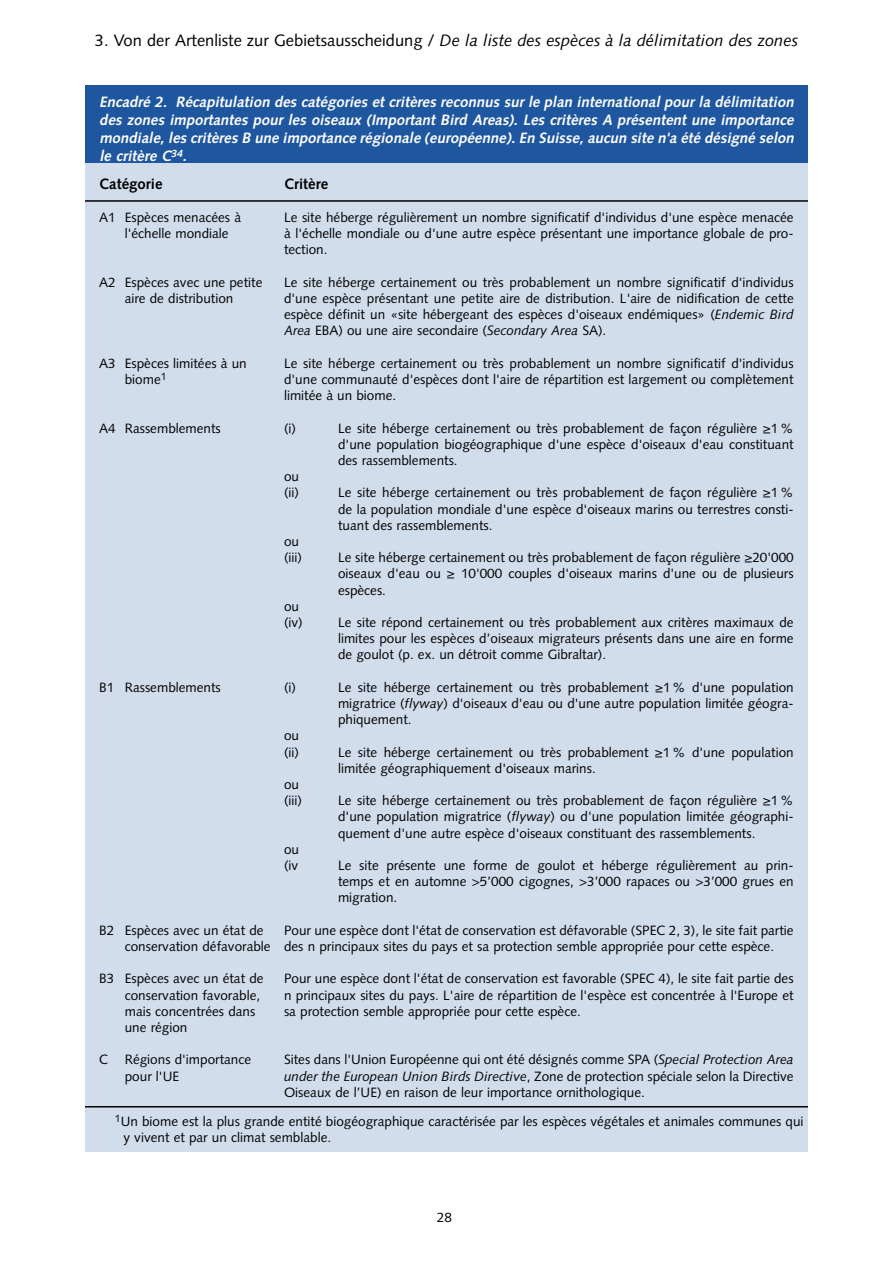
<style>
.page{position:relative;width:893px;height:1263px;background:#fff}
.page>*{position:absolute;margin:0;border:0;box-sizing:border-box;transform-origin:0 0}
.t1{font:italic 16.5px "Syntax LT";color:#000}
.t2{font:16.5px "Syntax LT";color:#000}
.t3{font:italic 700 15px/18px "Syntax LT";color:#fff;text-align:justify}
.t4{font:700 15px "Syntax LT";color:#000}
.t5{font:13.5px/16.2px "Syntax LT";color:#000}
.s1{font-style:normal}
.s2{font-style:italic}
</style>
<div class="page">
<div style="left:85px;top:85px;width:723px;height:78px;background:#1e569f"></div>
<div style="left:85px;top:163px;width:198px;height:944px;background:#d2ddec"></div>
<div style="left:283px;top:163px;width:525px;height:944px;background:#d2ddec"></div>
<hr style="left:85px;top:200px;width:723px;height:2px;background:#000">
<div style="left:85px;top:1107px;width:723px;height:44px;background:#d2ddec"></div>
<hr style="left:85px;top:1106px;width:723px;height:1px;background:#000">
<p class="t1" style="left:95px;top:31px;width:705px"><span class="s1">3. Von der Artenliste zur Gebietsausscheidung /</span> De la liste des espèces à la délimitation des zones</p>
<p class="t2" style="left:228px;top:31px;width:439px"><span class="s2">Impo tant Bird Areas IBA</span> Schw iz Suisse Svizzera Switzerland</p>
<p class="t3" style="left:99px;top:93px;width:699px">Encadré 2. Récapitulation des catégories et critères reconnus sur le plan international pour la délimitation des zones importantes pour les oiseaux (Important Bird Areas). Les critères A présentent une importance mondiale, les critères B une importance régionale (européenne). En Suisse, aucun site n'a été désigné selon le critère C<sup>34</sup>.</p>
<p class="t4" style="left:99px;top:176px;width:65px">Catégorie</p>
<p class="t5" style="left:125px;top:209px;width:118px;text-indent:-26px">A1 Espèces menacées à l'échelle mondiale</p>
<p class="t5" style="left:99px;top:274px;width:165px;text-align:center">A2 Espèces avec une petite aire de distribution</p>
<p class="t4" style="left:284px;top:176px;width:46px">Critère</p>
<p class="t5" style="left:284px;top:209px;width:511px;text-align:justify">Le site héberge régulièrement un nombre significatif d'individus d'une espèce menacée à l'échelle mondiale ou d'une autre espèce présentant une importance globale de pro&shy;tection.</p>
<p class="t5" style="left:284px;top:274px;width:511px;text-align:justify">Le site héberge certainement ou très probablement un nombre significatif d'individus d'une espèce présentant une petite aire de distribution. L'aire de nidification de cette espèce définit un «site hébergeant des espèces d'oiseaux endémiques» (<span class="s2">Endemic Bird Area</span> EBA) ou une aire secondaire (<span class="s2">Secondary Area</span> SA).</p>
<p class="t5" style="left:284px;top:355px;width:511px;text-align:justify">Le site héberge certainement ou très probablement un nombre significatif d'individus d'une communauté d'espèces dont l'aire de répartition est largement ou complètement limitée à un biome.</p>
<p class="t5" style="left:284px;top:420px;width:13px">(i)</p>
<p class="t5" style="left:338px;top:420px;width:457px;text-align:justify">Le site héberge certainement ou très probablement de façon régulière ≥1% d'une population biogéographique d'une espèce d'oiseaux d'eau constituant des rassemblements.</p>
<p class="t5" style="left:284px;top:468px;width:17px">ou (ii)</p>
<p class="t5" style="left:125px;top:355px;width:123px;text-indent:-26px">A3 Espèces limitées à un biome<sup>1</sup></p>
<p class="t5" style="left:99px;top:420px;width:123px">A4 Rassemblements</p>
<p class="t5" style="left:338px;top:485px;width:457px;text-align:justify">Le site héberge certainement ou très probablement de façon régulière ≥1% de la population mondiale d'une espèce d'oiseaux marins ou terrestres consti&shy;tuant des rassemblements.</p>
<p class="t5" style="left:99px;top:679px;width:123px">B1 Rassemblements</p>
<p class="t5" style="left:284px;top:533px;width:19px">ou (iii)</p>
<p class="t5" style="left:284px;top:598px;width:20px">ou (iv)</p>
<p class="t5" style="left:338px;top:549px;width:457px;text-align:justify">Le site héberge certainement ou très probablement de façon régulière ≥20'000 oiseaux d'eau ou ≥ 10'000 couples d'oiseaux marins d'une ou de plusieurs espèces.</p>
<p class="t5" style="left:338px;top:614px;width:457px;text-align:justify">Le site répond certainement ou très probablement aux critères maximaux de limites pour les espèces d’oiseaux migrateurs présents dans une aire en forme de goulot (p. ex. un détroit comme Gibraltar).</p>
<p class="t5" style="left:284px;top:679px;width:13px">(i)</p>
<p class="t5" style="left:338px;top:679px;width:457px;text-align:justify">Le site héberge certainement ou très probablement ≥1% d'une population migratrice (<span class="s2">flyway</span>) d'oiseaux d'eau ou d'une autre population limitée géogra&shy;phiquement.</p>
<p class="t5" style="left:284px;top:728px;width:17px">ou (ii)</p>
<p class="t5" style="left:338px;top:744px;width:457px">Le site héberge certainement ou très probablement ≥1% d'une population limitée géographiquement d'oiseaux marins.</p>
<p class="t5" style="left:284px;top:776px;width:19px">ou (iii)</p>
<p class="t5" style="left:338px;top:792px;width:457px;text-align:justify">Le site héberge certainement ou très probablement de façon régulière ≥1% d'une population migratrice (<span class="s2">flyway</span>) ou d'une population limitée géographi&shy;quement d'une autre espèce d'oiseaux constituant des rassemblements.</p>
<p class="t5" style="left:284px;top:841px;width:17px">ou (iv</p>
<p class="t5" style="left:338px;top:857px;width:457px;text-align:justify">Le site présente une forme de goulot et héberge régulièrement au prin&shy;temps et en automne &gt;5’000 cigognes, &gt;3’000 rapaces ou &gt;3’000 grues en migration.</p>
<p class="t5" style="left:284px;top:922px;width:511px">Pour une espèce dont l'état de conservation est défavorable (SPEC 2, 3), le site fait partie des n principaux sites du pays et sa protection semble appropriée pour cette espèce.</p>
<p class="t5" style="left:284px;top:971px;width:511px;text-align:justify">Pour une espèce dont l'état de conservation est favorable (SPEC 4), le site fait partie des n principaux sites du pays. L'aire de répartition de l'espèce est concentrée à l'Europe et sa protection semble appropriée pour cette espèce.</p>
<p class="t5" style="left:284px;top:1052px;width:511px;text-align:justify">Sites dans l'Union Européenne qui ont été désignés comme SPA (<span class="s2">Special Protection Area under the European Union Birds Directive</span>, Zone de protection spéciale selon la Directive Oiseaux de l’UE) en raison de leur importance ornithologique.</p>
<p class="t5" style="left:123px;top:1113px;width:682px;text-indent:-9px"><sup>1</sup>Un biome est la plus grande entité biogéographique caractérisée par les espèces végétales et animales communes qui y vivent et par un climat semblable.</p>
<p class="t5" style="left:125px;top:922px;width:147px;text-indent:-26px">B2 Espèces avec un état de conservation défavorable</p>
<p class="t5" style="left:125px;top:971px;width:140px;text-indent:-26px">B3 Espèces avec un état de conservation favorable, mais concentrées dans une région</p>
<p class="t5" style="left:125px;top:1052px;width:128px;text-indent:-26px">C Régions d'importance pour l'UE</p>
<p class="t5" style="left:437px;top:1209px;width:17px">28</p>
</div>
